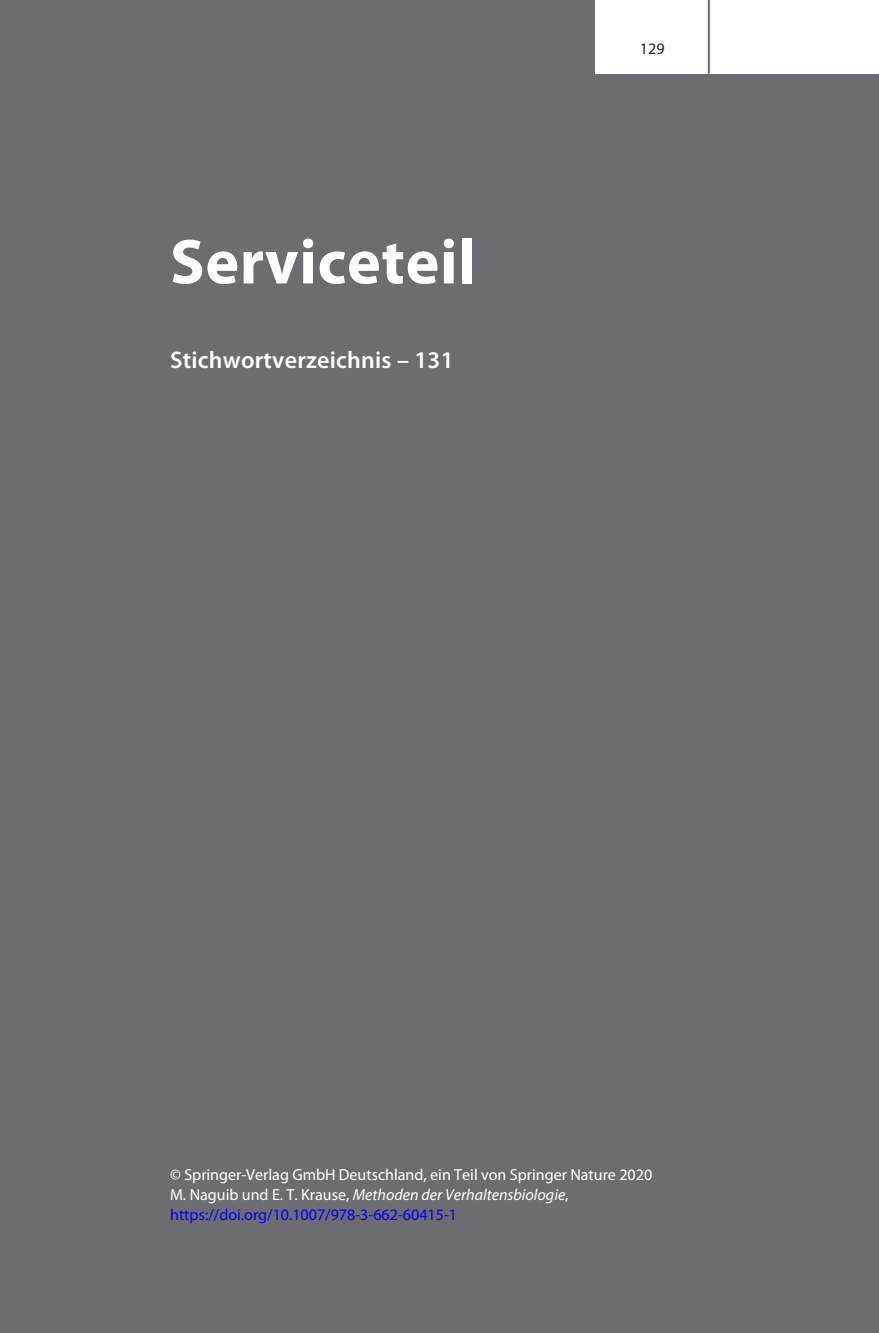
<style>
.page{position:relative;width:879px;height:1333px;background:#fff}
.page>*{position:absolute;margin:0;border:0;box-sizing:border-box;transform-origin:0 0}
.t1{font:700 64px "Myriad Pro";letter-spacing:.01em;color:#fff}
.t2{font:600 24px "Myriad Pro";letter-spacing:.01em;color:#fff}
.t3{font:16px/20px "Myriad Pro";color:#fff}
.t4{font:16px "Myriad Pro";color:#231f20}
.s1{font-style:italic}
.s2{color:#00f}
</style>
<div class="page">
<div style="left:0;top:0;width:879px;height:1332px;background:#6c6d70"></div>
<div style="left:595px;top:0;width:284px;height:74px;background:#fff"></div>
<hr style="left:708px;top:0;width:2px;height:74px;background:#6c6d70">
<h1 class="t1" style="left:170px;top:226px;width:307px">Serviceteil</h1>
<h2 class="t2" style="left:170px;top:347px;width:285px">Stichwortverzeichnis – 131</h2>
<p class="t4" style="left:639px;top:39px;width:26px">129</p>
<p class="t3" style="left:170px;top:1164px;width:483px">© Springer-Verlag GmbH Deutschland, ein Teil von Springer Nature 2020<br>M. Naguib und E. T. Krause, <span class="s1">Methoden der Verhaltensbiologie</span>, <span class="s2">https://doi.org/10.1007/978-3-662-60415-1</span></p>
</div>
